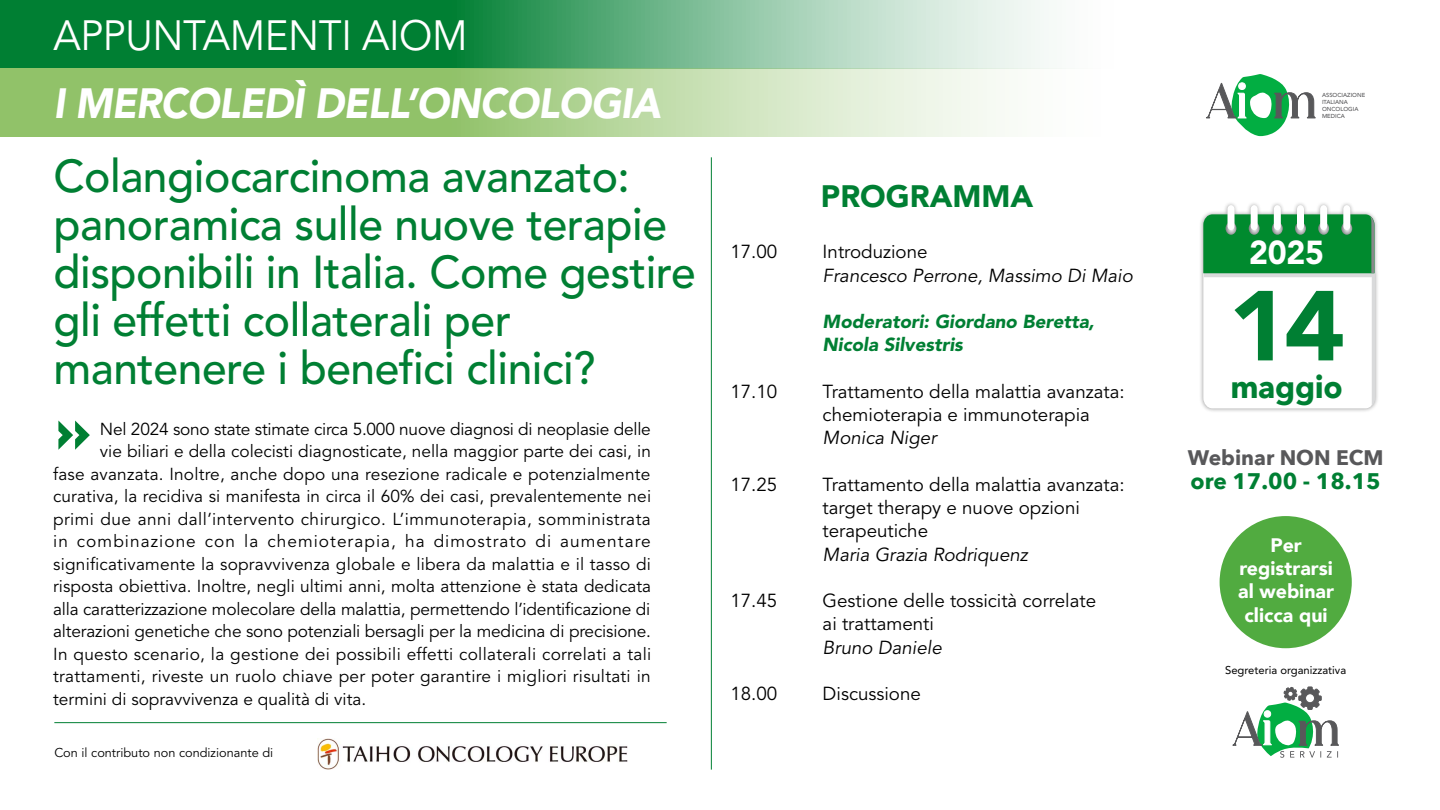
<style>
.page{position:relative;width:1440px;height:810px;background:#fff}
.page>*{position:absolute;margin:0;border:0;box-sizing:border-box;transform-origin:0 0}
.t1{font:900 98.18px "Avenir LT Std";color:#007f33;scale:1.05 1}
.t2{font:900 54px "DIN";color:#007f33}
.t3{font:500 45.75px/48px "Avenir LT Std";letter-spacing:-.01em;color:#007f33}
.t4{font:italic 900 42px "Avenir LT Std";letter-spacing:-.02em;color:#fff;scale:.94 1}
.t5{font:42px "Avenir LT Std";letter-spacing:-.01em;color:#fff;scale:.95 1}
.t6{font:900 33px "Avenir LT Std";color:#fff}
.t7{font:700 31.5px "Avenir Next";letter-spacing:-.01em;color:#007f33}
.t8{font:900 30.75px "Avenir LT Std";color:#007f33}
.t9{font:700 22.5px "Avenir Next";color:#007f33}
.t10{font:700 21px "Avenir Next";color:#58585a}
.t11{font:900 19.5px/23.4px "Avenir";color:#fff;text-align:center}
.t12{font:18.75px/23.2px "Avenir LT Std";color:#000}
.t13{font:italic 18.75px "Avenir LT Std";color:#000}
.t14{font:italic 900 18.75px/23.2px "Avenir LT Std";color:#007f33}
.t15{font:17.25px "Avenir LT Std";letter-spacing:.005em;color:#000}
.t16{font:17.25px "Avenir LT Std";letter-spacing:.025em;color:#000}
.t17{font:17.25px "Avenir LT Std";letter-spacing:-.015em;color:#000}
.t18{font:17.25px "Avenir LT Std";letter-spacing:.06em;color:#000}
.t19{font:12.75px "Avenir LT Std";color:#000}
.t20{font:11.25px "Avenir LT Std";color:#000}
.t21{font:500 5.78px/7px "Avenir";color:#58585a}
</style>
<div class="page">
<svg style="left:1232px;top:687px;width:107px;height:71px"></svg>
<svg style="left:1206px;top:74px;width:110px;height:62px"></svg>
<div style="left:1199px;top:201px;width:181px;height:212px;background:#000;opacity:.4"></div>
<svg style="left:1203px;top:205px;width:172px;height:203px"></svg>
<svg style="left:0;top:0;width:1044px;height:68px;background:#4fa672"></svg>
<svg style="left:0;top:68px;width:1062px;height:68px;background:#b3d498"></svg>
<div style="left:1220px;top:516px;width:132px;height:132px;background:#51ab40;border-radius:50%"></div>
<hr style="left:54px;top:722px;width:613px;height:1px;background:#007f33">
<hr style="left:711px;top:157px;width:1px;height:613px;background:#007f33">
<img style="left:317px;top:738px;width:311px;height:32px">
<h3 class="t5" style="left:53px;top:11px;width:438px">APPUNTAMENTI AIOM</h3>
<h3 class="t4" style="left:53px;top:78px;width:648px">i mercoledì dell’oncologia</h3>
<h3 class="t3" style="left:53px;top:153px;width:644px">Colangiocarcinoma avanzato: panoramica sulle nuove terapie disponibili in Italia. Come gestire gli effetti collaterali per mantenere i benefici clinici?</h3>
<h2 class="t2" style="left:55px;top:395px;width:38px">»</h2>
<p class="t17" style="left:100px;top:419px;width:552px">Nel 2024 sono state stimate circa 5.000 nuove diagnosi di neoplasie delle</p>
<p class="t15" style="left:100px;top:441px;width:552px">vie biliari e della colecisti diagnosticate, nella maggior parte dei casi, in</p>
<p class="t15" style="left:53px;top:464px;width:599px">fase avanzata. Inoltre, anche dopo una resezione radicale e potenzialmente</p>
<p class="t15" style="left:53px;top:486px;width:599px">curativa, la recidiva si manifesta in circa il 60% dei casi, prevalentemente nei</p>
<p class="t16" style="left:53px;top:509px;width:599px">primi due anni dall’intervento chirurgico. L’immunoterapia, somministrata</p>
<p class="t18" style="left:53px;top:531px;width:599px">in combinazione con la chemioterapia, ha dimostrato di aumentare</p>
<p class="t15" style="left:53px;top:554px;width:599px">significativamente la sopravvivenza globale e libera da malattia e il tasso di</p>
<p class="t15" style="left:53px;top:576px;width:599px">risposta obiettiva. Inoltre, negli ultimi anni, molta attenzione è stata dedicata</p>
<p class="t15" style="left:53px;top:599px;width:599px">alla caratterizzazione molecolare della malattia, permettendo l’identificazione di</p>
<p class="t15" style="left:53px;top:621px;width:599px">alterazioni genetiche che sono potenziali bersagli per la medicina di precisione.</p>
<p class="t15" style="left:53px;top:644px;width:600px">In questo scenario, la gestione dei possibili effetti collaterali correlati a tali</p>
<p class="t15" style="left:53px;top:666px;width:599px">trattamenti, riveste un ruolo chiave per poter garantire i migliori risultati in</p>
<p class="t15" style="left:53px;top:689px;width:314px">termini di sopravvivenza e qualità di vita.</p>
<p class="t19" style="left:54px;top:745px;width:220px">Con il contributo non condizionante di</p>
<h3 class="t8" style="left:821px;top:178px;width:214px">PROGRAMMA</h3>
<p class="t12" style="left:730px;top:241px;width:48px">17.00</p>
<p class="t12" style="left:823px;top:241px;width:106px">Introduzione</p>
<p class="t13" style="left:823px;top:264px;width:312px">Francesco Perrone, Massimo Di Maio</p>
<p class="t14" style="left:823px;top:310px;width:273px">Moderatori: Giordano Beretta,<br>Nicola Silvestris</p>
<p class="t12" style="left:730px;top:380px;width:48px">17.10</p>
<p class="t12" style="left:823px;top:380px;width:304px">Trattamento della malattia avanzata: chemioterapia e immunoterapia</p>
<p class="t13" style="left:823px;top:427px;width:115px">Monica Niger</p>
<p class="t12" style="left:730px;top:473px;width:48px">17.25</p>
<p class="t12" style="left:823px;top:473px;width:304px">Trattamento della malattia avanzata: target therapy e nuove opzioni terapeutiche</p>
<p class="t13" style="left:823px;top:543px;width:207px">Maria Grazia Rodriquenz</p>
<p class="t12" style="left:730px;top:590px;width:48px">17.45</p>
<p class="t12" style="left:823px;top:590px;width:275px">Gestione delle tossicità correlate ai trattamenti</p>
<p class="t13" style="left:823px;top:636px;width:121px">Bruno Daniele</p>
<p class="t12" style="left:730px;top:683px;width:48px">18.00</p>
<p class="t12" style="left:823px;top:683px;width:100px">Discussione</p>
<p class="t21" style="left:1322px;top:91px;width:45px">ASSOCIAZIONE<br>ITALIANA<br>ONCOLOGIA<br>MEDICA</p>
<h3 class="t6" style="left:1249px;top:233px;width:76px">2025</h3>
<h1 class="t1" style="left:1228px;top:267px;width:113px">14</h1>
<h3 class="t7" style="left:1230px;top:359px;width:114px">maggio</h3>
<p class="t10" style="left:1188px;top:440px;width:197px">Webinar NON ECM</p>
<h3 class="t9" style="left:1191px;top:461px;width:192px">ore 17.00 - 18.15</h3>
<p class="t11" style="left:1238px;top:533px;width:97px">Per registrarsi al webinar clicca qui</p>
<p class="t20" style="left:1225px;top:663px;width:123px">Segreteria organizzativa</p>
</div>
